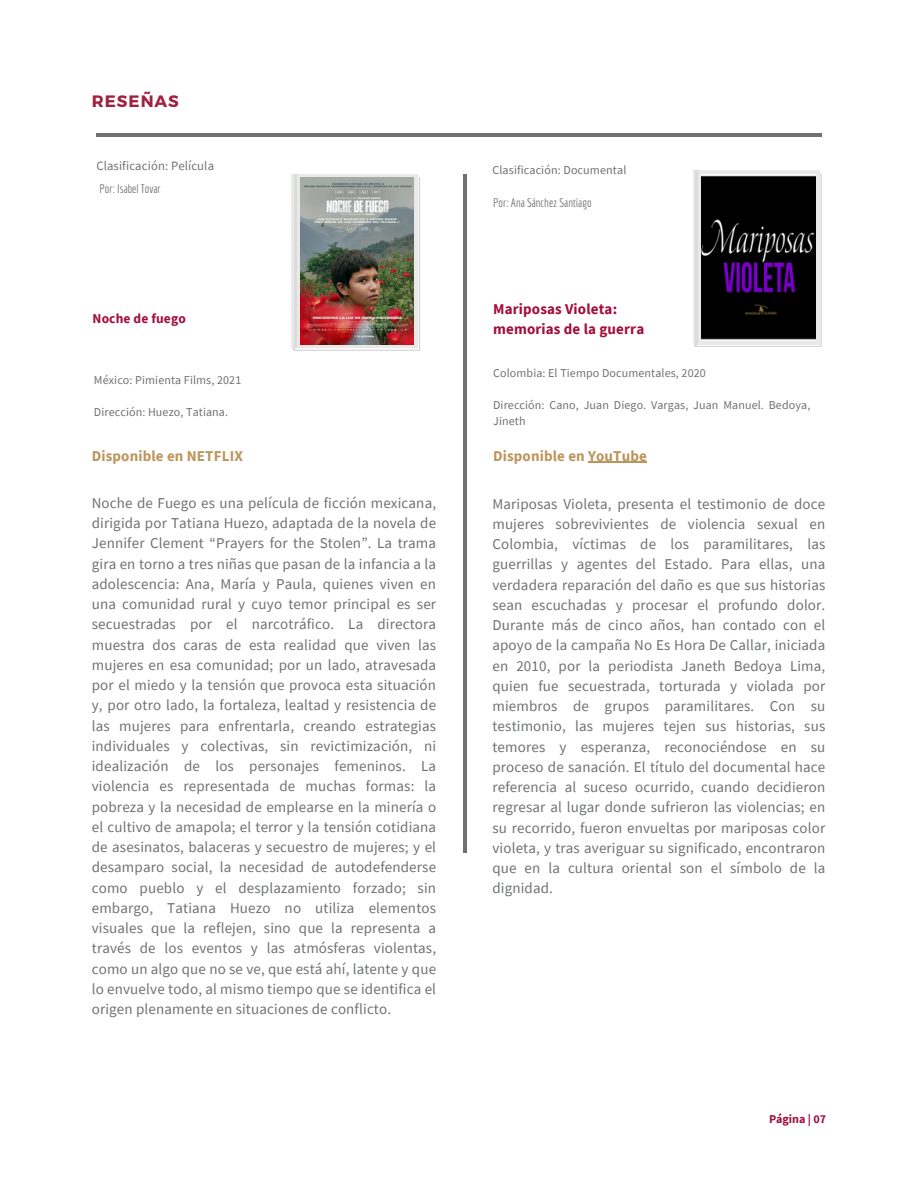
<style>
.page{position:relative;width:918px;height:1188px;background:#fff}
.page>*{position:absolute;margin:0;border:0;box-sizing:border-box;transform-origin:0 0}
.t1{font:700 16.5px "Montserrat";letter-spacing:.06em;color:#9f2241}
.t2{font:15px/20.2px "Source Sans Pro";letter-spacing:.01em;color:#6f7271;text-align:justify}
.t3{font:700 15px "Source Sans Pro";letter-spacing:.01em;color:#bc955c}
.t4{font:700 15px/20.2px "Source Sans Pro";letter-spacing:.01em;color:#a20f3b}
.t5{font:700 13.5px "Source Sans Pro";letter-spacing:.01em;color:#a20f3b}
.t6{font:12.75px "Source Sans Pro";letter-spacing:.01em;color:#6f7271}
.t7{font:12px/16px "Source Sans Pro";letter-spacing:.01em;color:#6f7271}
.t8{font:12px "Economica";color:#6f7271}
.t9{font:700 12px "Source Sans Pro";color:#a20f3b}
</style>
<div class="page">
<hr style="left:96px;top:133px;width:725px;height:3px;background:#6f7271">
<hr style="left:463px;top:174px;width:3px;height:679px;background:#6f7271">
<svg style="left:292px;top:177px;width:128px;height:173px"></svg>
<svg style="left:292px;top:174px;width:126px;height:174px;background:#e0dddd"></svg>
<img style="left:300px;top:178px;width:114px;height:166px">
<hr style="left:294px;top:174px;width:2px;height:174px;background:#dbdbdb">
<svg style="left:694px;top:172px;width:127px;height:175px"></svg>
<svg style="left:693px;top:171px;width:126px;height:173px;background:#cacaca"></svg>
<img style="left:702px;top:174px;width:113px;height:167px">
<hr style="left:696px;top:171px;width:2px;height:173px;background:#dbdbdb">
<hr style="left:588px;top:462px;width:59px;height:1px;background:#bc955c">
<h4 class="t1" style="left:92px;top:90px;width:88px">RESEÑAS</h4>
<h3 class="t6" style="left:96px;top:158px;width:119px">Clasificación: Película</h3>
<p class="t8" style="left:99px;top:182px;width:63px">Por: Isabel Tovar</p>
<p class="t5" style="left:93px;top:309px;width:95px">Noche de fuego</p>
<p class="t7" style="left:94px;top:372px;width:149px">México: Pimienta Films, 2021</p>
<p class="t7" style="left:94px;top:404px;width:136px">Dirección: Huezo, Tatiana.</p>
<h2 class="t3" style="left:92px;top:446px;width:153px">Disponible en NETFLIX</h2>
<p class="t2" style="left:92px;top:492px;width:346px">Noche de Fuego es una película de ficción mexicana, dirigida por Tatiana Huezo, adaptada de la novela de Jennifer Clement “Prayers for the Stolen”. La trama gira en torno a tres niñas que pasan de la infancia a la adolescencia: Ana, María y Paula, quienes viven en una comunidad rural y cuyo temor principal es ser secuestradas por el narcotráfico. La directora muestra dos caras de esta realidad que viven las mujeres en esa comunidad; por un lado, atravesada por el miedo y la tensión que provoca esta situación y, por otro lado, la fortaleza, lealtad y resistencia de las mujeres para enfrentarla, creando estrategias individuales y colectivas, sin revictimización, ni idealización de los personajes femeninos. La violencia es representada de muchas formas: la pobreza y la necesidad de emplearse en la minería o el cultivo de amapola; el terror y la tensión cotidiana de asesinatos, balaceras y secuestro de mujeres; y el desamparo social, la necesidad de autodefenderse como pueblo y el desplazamiento forzado; sin embargo, Tatiana Huezo no utiliza elementos visuales que la reflejen, sino que la representa a través de los eventos y las atmósferas violentas, como un algo que no se ve, que está ahí, latente y que lo envuelve todo, al mismo tiempo que se identifica el origen plenamente en situaciones de conflicto.</p>
<p class="t7" style="left:492px;top:161px;width:135px">Clasificación: Documental</p>
<p class="t8" style="left:493px;top:195px;width:100px">Por: Ana Sánchez Santiago</p>
<h5 class="t4" style="left:493px;top:298px;width:153px">Mariposas Violeta: memorias de la guerra</h5>
<p class="t7" style="left:493px;top:365px;width:214px">Colombia: El Tiempo Documentales, 2020</p>
<p class="t7" style="left:493px;top:397px;width:319px">Dirección: Cano, Juan Diego. Vargas, Juan Manuel. Bedoya,<br>Jineth</p>
<h2 class="t3" style="left:493px;top:446px;width:155px">Disponible en YouTube</h2>
<p class="t2" style="left:492px;top:493px;width:334px">Mariposas Violeta, presenta el testimonio de doce mujeres sobrevivientes de violencia sexual en Colombia, víctimas de los paramilitares, las guerrillas y agentes del Estado. Para ellas, una verdadera reparación del daño es que sus historias sean escuchadas y procesar el profundo dolor.<br>Durante más de cinco años, han contado con el apoyo de la campaña No Es Hora De Callar, iniciada en 2010, por la periodista Janeth Bedoya Lima, quien fue secuestrada, torturada y violada por miembros de grupos paramilitares. Con su testimonio, las mujeres tejen sus historias, sus temores y esperanza, reconociéndose en su proceso de sanación. El título del documental hace referencia al suceso ocurrido, cuando decidieron regresar al lugar donde sufrieron las violencias; en su recorrido, fueron envueltas por mariposas color violeta, y tras averiguar su significado, encontraron que en la cultura oriental son el símbolo de la dignidad.</p>
<h2 class="t9" style="left:769px;top:1111px;width:59px">Página | 07</h2>
</div>
